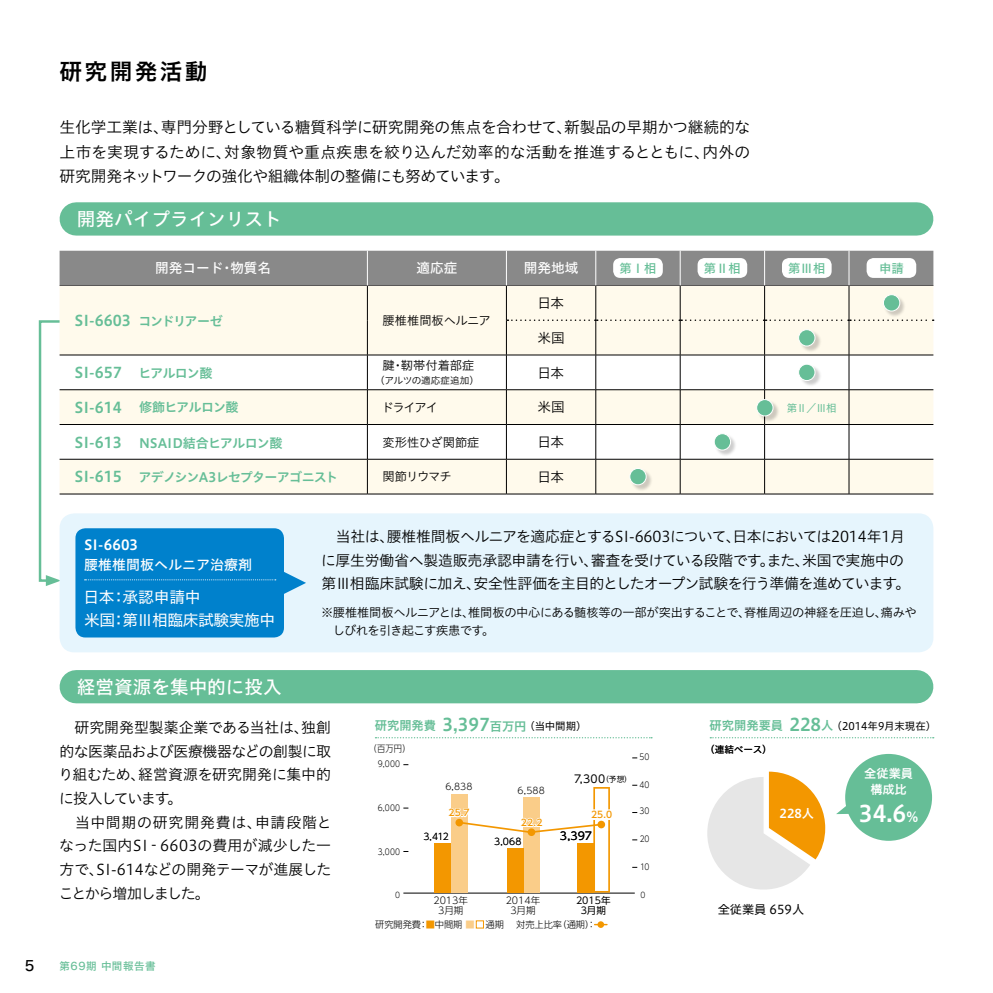
<style>
.page{position:relative;width:993px;height:993px;background:#fff}
.page>*{position:absolute;margin:0;border:0;box-sizing:border-box;transform-origin:0 0}
.t1{font:22.75px "Hiragino UD Sans Std N W6";letter-spacing:.1em;color:#000}
.t2{font:22.75px "Hiragino UD Sans Std N W6";color:#fff}
.t3{font:18.55px "Hiragino UD Sans Std N W5";color:#fff}
.t4{font:15.75px/24.5px "Hiragino UD Sans Std N W3";letter-spacing:-.035em;color:#000;text-align:justify}
.t5{font:15.75px/22.8px "Hiragino UD Sans Std N W4";letter-spacing:-.025em;color:#fff}
.t6{font:14.88px/23.6px "Hiragino UD Sans Std N W3";letter-spacing:-.025em;color:#000}
.t7{font:14.88px "Hiragino UD Sans Std N W6";color:#66be97}
.t8{font:14px "Hiragino UD Sans Std N W5";color:#fff}
.t9{font:14px "Hiragino UD Sans Std N W6";color:#fff}
.t10{font:14px "Hira Kaku Std W5";color:#000}
.t11{font:13.65px "Hiragino UD Sans Std N W5";color:#fff}
.t12{font:13.65px "Hiragino UD Sans Std N W3";letter-spacing:-.035em;color:#000}
.t13{font:12.95px "Hiragino UD Sans Std N W6";letter-spacing:-.05em;color:#66be97}
.t14{font:12.95px "Hiragino UD Sans Std N W6";letter-spacing:-.02em;color:#66be97}
.t15{font:12.42px "Hiragino UD Sans Std N W5";color:#66be97}
.t16{font:12.25px/17.5px "Hiragino UD Sans Std N W3";letter-spacing:-.03em;color:#000}
.t17{font:12.25px "Hiragino UD Sans Std N W6";color:#66be97}
.t18{font:12.25px/15.8px "Hiragino UD Sans Std N W6";color:#fff;text-align:center}
.t19{font:12.25px "Hiragino UD Sans Std N W3";letter-spacing:-.005em;color:#000}
.t20{font:12.25px "Hiragino UD Sans Std N W3";color:#000}
.t21{font:12.25px "Hiragino UD Sans Std N W4";color:#000}
.t22{font:10.85px "UD Shin Go Pro";letter-spacing:.005em;color:#000}
.t23{font:10.5px "Hiragino UD Sans Std N W4";color:#000}
.t24{font:10.5px "Hira Kaku Std W5";letter-spacing:.05em;color:#66be97}
.t25{font:10.5px "Hiragino UD Sans Std N W4";color:#66be97}
.t26{font:9.62px "Hiragino UD Sans Std N W3";letter-spacing:-.005em;color:#000}
.t27{font:9.62px "Hiragino UD Sans Std N W4";letter-spacing:-.015em;color:#000}
.t28{font:300 9.45px/10px "UD Shin Go Pro";color:#000;text-align:center}
.t29{font:9.45px/10px "UD Shin Go Pro";color:#000;text-align:center}
.t30{font:300 9.28px "UD Shin Go Pro";color:#000}
.t31{font:500 9.28px "UD Shin Go Pro";color:#f39700}
.t32{font:300 9.28px "UD Shin Go Pro";color:#000;scale:.9 1}
.t33{font:300 8.4px "UD Shin Go Pro";letter-spacing:.03em;color:#000;scale:.9 1}
.t34{font:300 7.88px "UD Shin Go Pro";color:#000;scale:.95 1}
.s1{font-size:12.95px}
.s2{font-size:14.88px}
.s3{font-size:17.5px}
.s4{font-family:"Hiragino UD Sans Std N W4";font-size:10.5px;color:#000}
.s5{font-size:7.52px}
.s6{color:#f39700}
.s7{color:#facd89}
.s8{font-family:"Hiragino UD Sans Std N W6";font-size:12.25px;color:#66be97}
.s9{font-family:"Hiragino UD Sans Std N W6";font-size:17.5px;color:#66be97}
.s10{font-size:14px}
</style>
<div class="page">
<div style="left:844px;top:753px;width:87px;height:87px;background:#66be97;border-radius:50%"></div>
<svg style="left:837px;top:801px;width:10px;height:12px"></svg>
<div style="left:60px;top:251px;width:873px;height:34px;background:#898989"></div>
<div style="left:60px;top:286px;width:873px;height:33px;background:#fffaec"></div>
<hr style="left:367px;top:285px;width:1px;height:35px;background:#000">
<hr style="left:60px;top:285px;width:307px;height:1px;background:#595757">
<hr style="left:367px;top:285px;width:139px;height:1px;background:#595757">
<hr style="left:506px;top:285px;width:89px;height:1px;background:#595757">
<hr style="left:595px;top:285px;width:85px;height:1px;background:#595757">
<hr style="left:680px;top:285px;width:84px;height:1px;background:#595757">
<hr style="left:764px;top:285px;width:84px;height:1px;background:#595757">
<hr style="left:848px;top:285px;width:85px;height:1px;background:#595757">
<hr style="left:506px;top:285px;width:1px;height:35px;background:#000">
<hr style="left:595px;top:285px;width:1px;height:35px;background:#000">
<hr style="left:679px;top:285px;width:1px;height:35px;background:#000">
<hr style="left:764px;top:285px;width:1px;height:35px;background:#000">
<hr style="left:848px;top:285px;width:1px;height:35px;background:#000">
<hr style="left:367px;top:251px;width:1px;height:34px;background:#fff">
<hr style="left:506px;top:251px;width:1px;height:34px;background:#fff">
<hr style="left:595px;top:251px;width:1px;height:34px;background:#fff">
<hr style="left:679px;top:251px;width:1px;height:34px;background:#fff">
<hr style="left:763px;top:251px;width:1px;height:34px;background:#fff">
<hr style="left:848px;top:251px;width:1px;height:34px;background:#fff">
<div style="left:613px;top:258px;width:49px;height:20px;background:#fff;border-radius:7px"></div>
<div style="left:697px;top:258px;width:50px;height:20px;background:#fff;border-radius:7px"></div>
<div style="left:781px;top:258px;width:50px;height:20px;background:#fff;border-radius:7px"></div>
<div style="left:866px;top:258px;width:49px;height:20px;background:#fff;border-radius:7px"></div>
<div style="left:883px;top:294px;width:23px;height:24px;background:#000;opacity:.2"></div>
<div style="left:883px;top:294px;width:16px;height:17px;background:#66be97;border-radius:50%"></div>
<div style="left:882px;top:294px;width:18px;height:17px;border:1px solid #fff;border-radius:50%"></div>
<div style="left:60px;top:513px;width:873px;height:139px;background:#e6f5fd;border-radius:15px"></div>
<div style="left:75px;top:528px;width:209px;height:109px;background:#0081cc;border-radius:10px"></div>
<svg style="left:38px;top:319px;width:895px;height:277px"></svg>
<div style="left:76px;top:669px;width:840px;height:34px;background:#66be97"></div>
<div style="left:76px;top:202px;width:840px;height:33px;background:#66be97"></div>
<svg style="left:707px;top:771px;width:118px;height:119px"></svg>
<svg style="left:375px;top:737px;width:276px;height:1px"></svg>
<hr style="left:403px;top:892px;width:231px;height:1px;background:#000">
<div style="left:434px;top:843px;width:16px;height:49px;background:#f39700"></div>
<svg style="left:450px;top:787px;width:159px;height:105px"></svg>
<div style="left:605px;top:809px;width:8px;height:10px;border:3px solid #fff;border-radius:50%"></div>
<div style="left:606px;top:810px;width:5px;height:8px;border:3px solid #fff;border-radius:50%"></div>
<svg style="left:597px;top:920px;width:7px;height:7px"></svg>
<svg style="left:594px;top:923px;width:12px;height:2px"></svg>
<svg style="left:710px;top:737px;width:223px;height:1px"></svg>
<h1 class="t1" style="left:60px;top:54px;width:149px">研究開発活動</h1>
<p class="t4" style="left:60px;top:114px;width:692px">生化学工業は、専門分野としている糖質科学に研究開発の焦点を合わせて、新製品の早期かつ継続的な上市を実現するために、対象物質や重点疾患を絞り込んだ効率的な活動を推進するとともに、内外の研究開発ネットワークの強化や組織体制の整備にも努めています。</p>
<p class="t3" style="left:77px;top:205px;width:206px">開発パイプラインリスト</p>
<p class="t11" style="left:155px;top:257px;width:117px">開発コード・物質名</p>
<p class="t11" style="left:416px;top:257px;width:42px">適応症</p>
<p class="t11" style="left:523px;top:257px;width:56px">開発地域</p>
<p class="t15" style="left:619px;top:258px;width:39px">第Ⅰ相</p>
<p class="t15" style="left:703px;top:258px;width:39px">第Ⅱ相</p>
<p class="t15" style="left:788px;top:258px;width:39px">第Ⅲ相</p>
<p class="t15" style="left:878px;top:258px;width:26px">申請</p>
<p class="t7" style="left:74px;top:309px;width:150px">SI-6603 <span class="s1">コンドリアーゼ</span></p>
<p class="t19" style="left:382px;top:311px;width:110px">腰椎椎間板ヘルニア</p>
<p class="t12" style="left:537px;top:292px;width:28px">日本</p>
<p class="t12" style="left:537px;top:327px;width:29px">米国</p>
<p class="t7" style="left:74px;top:361px;width:139px">SI-657 <span class="s1">ヒアルロン酸</span></p>
<p class="t16" style="left:382px;top:356px;width:93px">腱・靭帯付着部症</p>
<p class="t26" style="left:375px;top:373px;width:105px">（アルツの適応症追加）</p>
<p class="t12" style="left:537px;top:362px;width:28px">日本</p>
<p class="t13" style="left:74px;top:397px;width:165px"><span class="s2">SI-614</span> 修飾ヒアルロン酸</p>
<p class="t16" style="left:381px;top:397px;width:58px">ドライアイ</p>
<p class="t12" style="left:537px;top:397px;width:29px">米国</p>
<p class="t14" style="left:74px;top:432px;width:209px"><span class="s2">SI-613</span> NSAID結合ヒアルロン酸</p>
<p class="t20" style="left:382px;top:432px;width:98px">変形性ひざ関節症</p>
<p class="t12" style="left:537px;top:431px;width:28px">日本</p>
<p class="t13" style="left:74px;top:467px;width:265px"><span class="s2">SI-615</span> アデノシンA3レセプターアゴニスト</p>
<p class="t16" style="left:382px;top:467px;width:71px">関節リウマチ</p>
<p class="t12" style="left:537px;top:466px;width:28px">日本</p>
<p class="t25" style="left:786px;top:399px;width:52px">第Ⅱ／Ⅲ相</p>
<p class="t9" style="left:84px;top:534px;width:55px">SI-6603</p>
<p class="t8" style="left:84px;top:554px;width:169px">腰椎椎間板ヘルニア治療剤</p>
<p class="t5" style="left:84px;top:584px;width:193px">日本：承認申請中<br>米国：第Ⅲ相臨床試験実施中</p>
<p class="t3" style="left:77px;top:672px;width:206px">経営資源を集中的に投入</p>
<p class="t6" style="left:321px;top:523px;width:590px">　当社は、腰椎椎間板ヘルニアを適応症とするSI-6603について、日本においては2014年1月に厚生労働省へ製造販売承認申請を行い、審査を受けている段階です。また、米国で実施中の第Ⅲ相臨床試験に加え、安全性評価を主目的としたオープン試験を行う準備を進めています。</p>
<p class="t16" style="left:321px;top:603px;width:596px">※腰椎椎間板ヘルニアとは、椎間板の中心にある髄核等の一部が突出することで、脊椎周辺の神経を圧迫し、痛みや　しびれを引き起こす疾患です。</p>
<p class="t6" style="left:59px;top:714px;width:274px">　研究開発型製薬企業である当社は、独創的な医薬品および医療機器などの創製に取り組むため、経営資源を研究開発に集中的に投入しています。<br>　当中間期の研究開発費は、申請段階となった国内SI‐6603の費用が減少した一方で、SI-614などの開発テーマが進展したことから増加しました。</p>
<p class="t10" style="left:25px;top:954px;width:11px">5</p>
<p class="t24" style="left:60px;top:957px;width:97px">第69期 中間報告書</p>
<p class="t17" style="left:374px;top:715px;width:213px">研究開発費 <span class="s3">3,397</span>百万円<span class="s4">（当中間期）</span></p>
<p class="t32" style="left:368px;top:740px;width:48px">（百万円）</p>
<p class="t33" style="left:639px;top:749px;width:13px">50</p>
<p class="t33" style="left:639px;top:777px;width:13px">40</p>
<p class="t33" style="left:639px;top:804px;width:13px">30</p>
<p class="t33" style="left:639px;top:831px;width:12px">20</p>
<p class="t33" style="left:639px;top:859px;width:12px">10</p>
<p class="t33" style="left:378px;top:757px;width:26px">9,000</p>
<p class="t22" style="left:574px;top:770px;width:59px">7,300<span class="s5">（予想）</span></p>
<p class="t30" style="left:445px;top:778px;width:29px">6,838</p>
<p class="t30" style="left:517px;top:782px;width:29px">6,588</p>
<p class="t33" style="left:377px;top:801px;width:26px">6,000</p>
<p class="t31" style="left:448px;top:805px;width:23px">25.7</p>
<p class="t31" style="left:591px;top:807px;width:23px">25.0</p>
<p class="t31" style="left:520px;top:814px;width:23px">22.2</p>
<p class="t22" style="left:560px;top:826px;width:33px">3,397</p>
<p class="t30" style="left:423px;top:828px;width:27px">3,412</p>
<p class="t30" style="left:494px;top:833px;width:29px">3,068</p>
<p class="t33" style="left:377px;top:844px;width:26px">3,000</p>
<p class="t34" style="left:395px;top:888px;width:7px">0</p>
<p class="t34" style="left:640px;top:888px;width:7px">0</p>
<p class="t28" style="left:433px;top:894px;width:36px">2013年<br>3月期</p>
<p class="t28" style="left:505px;top:894px;width:36px">2014年<br>3月期</p>
<p class="t29" style="left:576px;top:894px;width:36px">2015年<br>3月期</p>
<p class="t30" style="left:375px;top:916px;width:222px">研究開発費：<span class="s6">■</span>中間期 <span class="s7">■</span> 通期 　対売上比率（通期）：</p>
<p class="t23" style="left:709px;top:717px;width:228px"><span class="s8">研究開発要員</span> <span class="s9">228</span><span class="s8">人</span>（2014年9月末現在）</p>
<p class="t27" style="left:705px;top:741px;width:68px">（連結ベース）</p>
<p class="t18" style="left:779px;top:804px;width:36px">228人</p>
<p class="t21" style="left:717px;top:900px;width:88px">全従業員 659人</p>
<p class="t18" style="left:864px;top:764px;width:50px">全従業員構成比</p>
<h1 class="t2" style="left:858px;top:795px;width:61px">34.6<span class="s10">%</span></h1>
</div>
